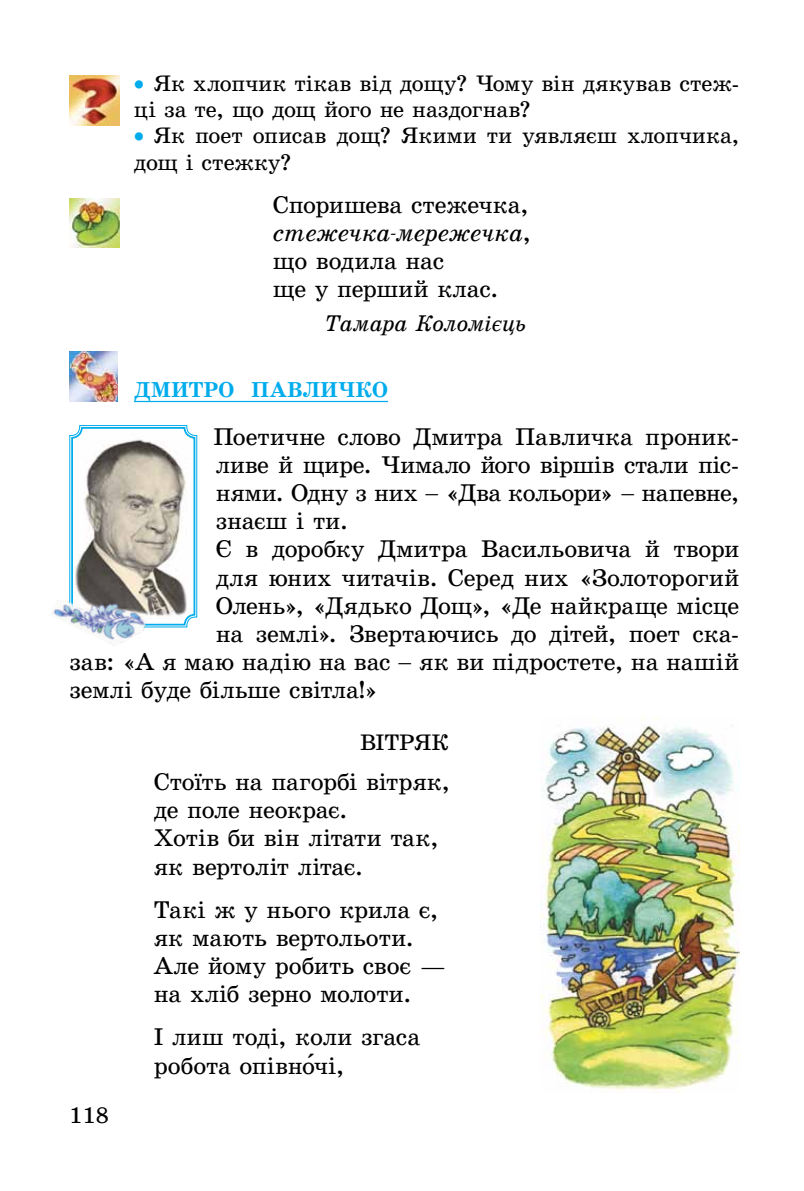
<style>
.page{position:relative;width:804px;height:1191px;background:#fff}
.page>*{position:absolute;margin:0;border:0;box-sizing:border-box;transform-origin:0 0}
.t1{font:24.5px/28.2px "School Book Alx";letter-spacing:-.01em;color:#000}
.t2{font:22.75px/26.4px "School Book Alx";letter-spacing:-.005em;color:#000}
.t3{font:italic 22.75px "School Book Alx";letter-spacing:-.015em;color:#000}
.t4{font:700 21.88px "School Book Alx";color:#00acec}
.s1{color:#00acec}
.s2{font-style:italic}
.s3{font-family:"School Book Alx Udar"}
</style>
<div class="page">
<hr style="left:134px;top:401px;width:254px;height:1px;background:#00acec">
<img style="left:69px;top:76px;width:50px;height:49px">
<img style="left:69px;top:198px;width:50px;height:50px">
<img style="left:69px;top:352px;width:48px;height:49px">
<svg style="left:69px;top:425px;width:128px;height:202px"></svg>
<div style="left:71px;top:427px;width:124px;height:198px;border:2px solid #00acec;border-radius:10px"></div>
<img style="left:51px;top:578px;width:101px;height:68px">
<img style="left:541px;top:717px;width:198px;height:375px">
<p class="t2" style="left:134px;top:70px;width:607px"><span class="s1">•</span> Як хлопчик тікав від дощу? Чому він дякував стеж&shy;ці за те, що дощ його не наздогнав?</p>
<p class="t2" style="left:134px;top:123px;width:607px"><span class="s1">•</span> Як поет описав дощ? Якими ти уявляєш хлопчика, дощ і стежку?</p>
<p class="t1" style="left:273px;top:191px;width:259px">Споришева стежечка, <span class="s2">стежечка-мережечка</span>, що водила нас<br>ще у перший клас.</p>
<p class="t3" style="left:325px;top:311px;width:202px">Тамара Коломієць</p>
<p class="t4" style="left:134px;top:377px;width:187px">ДМИТРО ПАВЛИЧ</p>
<p class="t4" style="left:355px;top:377px;width:34px">КО</p>
<p class="t1" style="left:213px;top:422px;width:524px">Поетичне слово Дмитра Павличка проник-</p>
<p class="t1" style="left:216px;top:451px;width:525px">ливе й щире. Чимало його віршів стали піс-</p>
<p class="t1" style="left:216px;top:479px;width:525px">нями. Одну з них «Два кольори» напевне,</p>
<p class="t1" style="left:216px;top:507px;width:134px">знаєш і ти.</p>
<p class="t1" style="left:216px;top:535px;width:525px">Є в доробку Дмитра Васильовича й твори</p>
<p class="t1" style="left:216px;top:563px;width:525px">для юних читачів. Серед них «Золоторогий</p>
<p class="t1" style="left:216px;top:591px;width:525px">Олень», «Дядько Дощ», «Де найкраще місце</p>
<p class="t1" style="left:216px;top:620px;width:525px">на землі». Звертаючись до дітей, поет ска-</p>
<p class="t1" style="left:69px;top:648px;width:671px">зав: «А я маю надію на вас як ви підростете, на нашій</p>
<p class="t1" style="left:69px;top:676px;width:310px">землі буде більше світла!»</p>
<p class="t2" style="left:360px;top:729px;width:90px">ВІТРЯК</p>
<p class="t1" style="left:154px;top:768px;width:298px">Стоїть на пагорбі вітряк, де поле неокрає.<br>Хотів би він літати так, як вертоліт літає.</p>
<p class="t1" style="left:154px;top:895px;width:294px">Такі ж у нього крила є, як мають вертольоти.<br>Але йому робить своє — на хліб зерно молоти.</p>
<p class="t1" style="left:154px;top:1023px;width:268px">І лиш тоді, коли згаса робота опівн<span class="s3">о</span>чі,</p>
<p class="t2" style="left:69px;top:1102px;width:41px">118</p>
</div>
